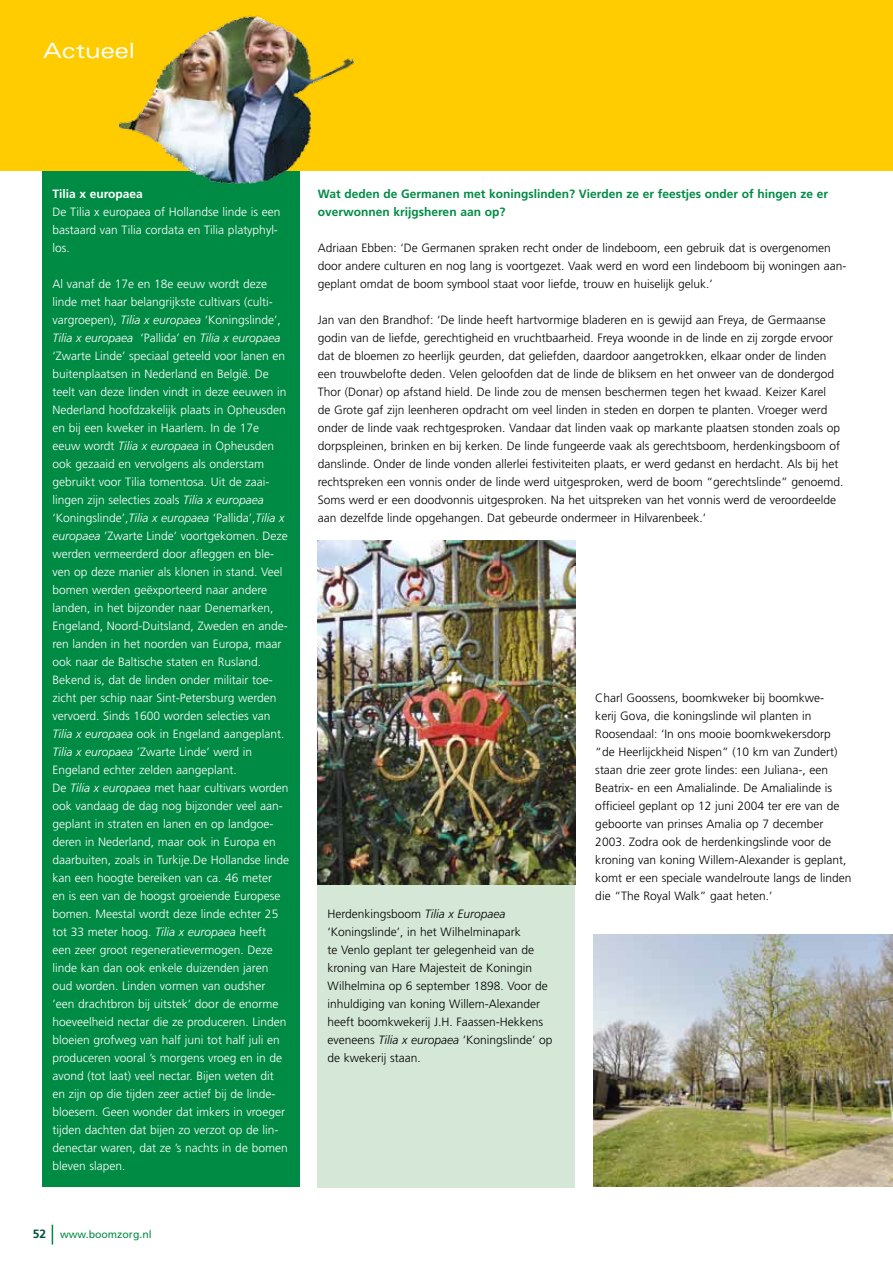
<style>
.page{position:relative;width:893px;height:1263px;background:#fff}
.page>*{position:absolute;margin:0;border:0;box-sizing:border-box;transform-origin:0 0}
.t1{font:expanded 21px "Univers";color:#fff}
.t2{font:300 12px/18px "Frutiger";color:#000}
.t3{font:300 12px/18px "Frutiger";color:#fff}
.t4{font:700 12px/18px "Frutiger";color:#008b45}
.t5{font:700 12px "Frutiger";color:#fff}
.t6{font:10.5px "Frutiger";color:#008b45}
.s1{font-style:italic}
.s2{font-weight:700;font-size:12px;color:#00523c}
</style>
<div class="page">
<svg style="left:52px;top:1225px;width:1px;height:19px"></svg>
<div style="left:318px;top:540px;width:257px;height:647px;background:#d5e8d8"></div>
<div style="left:43px;top:156px;width:257px;height:1030px;background:#008b45"></div>
<img style="left:593px;top:935px;width:300px;height:251px">
<div style="left:0;top:0;width:893px;height:171px;background:#fecc00"></div>
<img style="left:120px;top:15px;width:235px;height:170px">
<img style="left:318px;top:540px;width:257px;height:344px">
<h1 class="t1" style="left:43px;top:38px;width:93px">Actueel</h1>
<p class="t5" style="left:52px;top:187px;width:92px">Tilia x europaea</p>
<p class="t3" style="left:52px;top:203px;width:230px">De Tilia x europaea of Hollandse linde is een bastaard van Tilia cordata en Tilia platyphyl&shy;los.</p>
<p class="t3" style="left:52px;top:275px;width:238px">Al vanaf de 17e en 18e eeuw wordt deze linde met haar belangrijkste cultivars (culti&shy;vargroepen), <span class="s1">Tilia x europaea</span> ‘Koningslinde’, <span class="s1">Tilia x europaea</span> ‘Pallida’ en <span class="s1">Tilia x europaea </span>‘Zwarte Linde’ speciaal geteeld voor lanen en buitenplaatsen in Nederland en België. De teelt van deze linden vindt in deze eeuwen in Nederland hoofdzakelijk plaats in Opheusden en bij een kweker in Haarlem. In de 17e eeuw wordt <span class="s1">Tilia x europaea</span> in Opheusden ook gezaaid en vervolgens als onderstam gebruikt voor Tilia tomentosa. Uit de zaai&shy;lingen zijn selecties zoals <span class="s1">Tilia x europaea </span>‘Koningslinde’,<span class="s1">Tilia x europaea</span> ‘Pallida’,<span class="s1">Tilia x europaea</span> ’Zwarte Linde’ voortgekomen. Deze werden vermeerderd door afleggen en ble&shy;ven op deze manier als klonen in stand. Veel bomen werden geëxporteerd naar andere landen, in het bijzonder naar Denemarken, Engeland, Noord-Duitsland, Zweden en ande&shy;ren landen in het noorden van Europa, maar ook naar de Baltische staten en Rusland.<br>Bekend is, dat de linden onder militair toe&shy;zicht per schip naar Sint-Petersburg werden vervoerd. Sinds 1600 worden selecties van <span class="s1">Tilia x europaea</span> ook in Engeland aangeplant.<br><span class="s1">Tilia x europaea</span> ’Zwarte Linde’ werd in Engeland echter zelden aangeplant.<br>De <span class="s1">Tilia x europaea</span> met haar cultivars worden ook vandaag de dag nog bijzonder veel aan&shy;geplant in straten en lanen en op landgoe&shy;deren in Nederland, maar ook in Europa en daarbuiten, zoals in Turkije.De Hollandse linde kan een hoogte bereiken van ca. 46 meter<br>en is een van de hoogst groeiende Europese bomen. Meestal wordt deze linde echter 25 tot 33 meter hoog. <span class="s1">Tilia x europaea</span> heeft<br>een zeer groot regeneratievermogen. Deze linde kan dan ook enkele duizenden jaren oud worden. Linden vormen van oudsher ’een drachtbron bij uitstek’ door de enorme hoeveelheid nectar die ze produceren. Linden bloeien grofweg van half juni tot half juli en produceren vooral ’s morgens vroeg en in de avond (tot laat) veel nectar. Bijen weten dit en zijn op die tijden zeer actief bij de linde&shy;bloesem. Geen wonder dat imkers in vroeger tijden dachten dat bijen zo verzot op de lin&shy;denectar waren, dat ze ’s nachts in de bomen bleven slapen.</p>
<p class="t6" style="left:33px;top:1228px;width:120px"><span class="s2">52</span> www.boomzorg.nl</p>
<p class="t4" style="left:318px;top:185px;width:512px">Wat deden de Germanen met koningslinden? Vierden ze er feestjes onder of hingen ze er overwonnen krijgsheren aan op?</p>
<p class="t2" style="left:318px;top:239px;width:530px">Adriaan Ebben: ‘De Germanen spraken recht onder de lindeboom, een gebruik dat is overgenomen door andere culturen en nog lang is voortgezet. Vaak werd en word een lindeboom bij woningen aan&shy;geplant omdat de boom symbool staat voor liefde, trouw en huiselijk geluk.’</p>
<p class="t2" style="left:318px;top:311px;width:527px">Jan van den Brandhof: ‘De linde heeft hartvormige bladeren en is gewijd aan Freya, de Germaanse godin van de liefde, gerechtigheid en vruchtbaarheid. Freya woonde in de linde en zij zorgde ervoor dat de bloemen zo heerlijk geurden, dat geliefden, daardoor aangetrokken, elkaar onder de linden een trouwbelofte deden. Velen geloofden dat de linde de bliksem en het onweer van de dondergod Thor (Donar) op afstand hield. De linde zou de mensen beschermen tegen het kwaad. Keizer Karel<br>de Grote gaf zijn leenheren opdracht om veel linden in steden en dorpen te planten. Vroeger werd onder de linde vaak rechtgesproken. Vandaar dat linden vaak op markante plaatsen stonden zoals op dorpspleinen, brinken en bij kerken. De linde fungeerde vaak als gerechtsboom, herdenkingsboom of danslinde. Onder de linde vonden allerlei festiviteiten plaats, er werd gedanst en herdacht. Als bij het rechtspreken een vonnis onder de linde werd uitgesproken, werd de boom “gerechtslinde” genoemd.<br>Soms werd er een doodvonnis uitgesproken. Na het uitspreken van het vonnis werd de veroordeelde aan dezelfde linde opgehangen. Dat gebeurde ondermeer in Hilvarenbeek.’</p>
<p class="t2" style="left:327px;top:905px;width:227px">Herdenkingsboom <span class="s1">Tilia x Europaea </span>‘Koningslinde’, in het Wilhelminapark<br>te Venlo geplant ter gelegenheid van de kroning van Hare Majesteit de Koningin Wilhelmina op 6 september 1898. Voor de inhuldiging van koning Willem-Alexander heeft boomkwekerij J.H. Faassen-Hekkens eveneens <span class="s1">Tilia x europaea</span> ‘Koningslinde’ op de kwekerij staan.</p>
<p class="t2" style="left:595px;top:689px;width:258px">Charl Goossens, boomkweker bij boomkwe-<br>kerij Gova, die koningslinde wil planten in Roosendaal: ‘In ons mooie boomkwekersdorp “de Heerlijckheid Nispen” (10 km van Zundert) staan drie zeer grote lindes: een Juliana-, een Beatrix- en een Amalialinde. De Amalialinde is officieel geplant op 12 juni 2004 ter ere van de geboorte van prinses Amalia op 7 december 2003. Zodra ook de herdenkingslinde voor de kroning van koning Willem-Alexander is geplant, komt er een speciale wandelroute langs de linden die “The Royal Walk” gaat heten.’</p>
</div>
